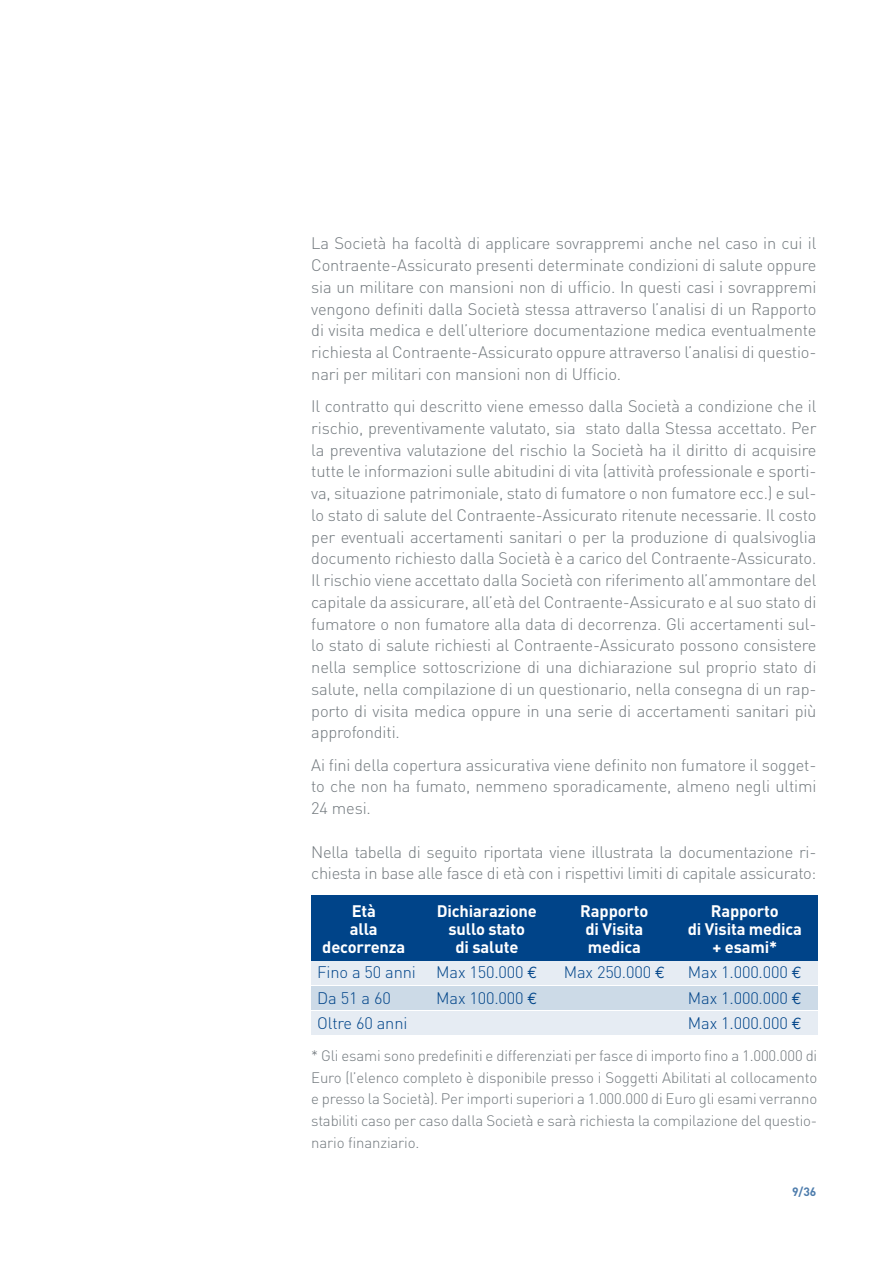
<style>
.page{position:relative;width:893px;height:1263px;background:#fff}
.page>*{position:absolute;margin:0;border:0;box-sizing:border-box;transform-origin:0 0}
.t1{font:300 16.5px/21.8px "DIN";letter-spacing:-.02em;color:#71787d;text-align:justify}
.t2{font:300 16.5px "DIN";letter-spacing:-.01em;color:#004489}
.t3{font:700 16.5px "DIN";letter-spacing:-.01em;color:#fff}
.t4{font:300 15px/21.8px "DIN";letter-spacing:-.01em;color:#71787d;text-align:justify}
.t5{font:700 12px "DIN";color:#4d7cac}
.s1{font-family:"Euro Mono Std";font-weight:400}
</style>
<div class="page">
<div style="left:311px;top:1011px;width:506px;height:24px;background:#e6ecf3"></div>
<div style="left:311px;top:986px;width:506px;height:24px;background:#ccdae7"></div>
<div style="left:311px;top:961px;width:506px;height:24px;background:#e6ecf3"></div>
<div style="left:311px;top:895px;width:506px;height:66px;background:#004489"></div>
<p class="t1" style="left:311px;top:232px;width:507px">La Società ha facoltà di applicare sovrappremi anche nel caso in cui il Contraente-Assicurato presenti determinate condizioni di salute oppure sia un militare con mansioni non di ufficio. In questi casi i sovrappremi vengono definiti dalla Società stessa attraverso l’analisi di un Rapporto di visita medica e dell’ulteriore documentazione medica eventualmente richiesta al Contraente-Assicurato oppure attraverso l’analisi di questio&shy;nari per militari con mansioni non di Ufficio.</p>
<p class="t1" style="left:311px;top:395px;width:507px">Il contratto qui descritto viene emesso dalla Società a condizione che il rischio, preventivamente valutato, sia stato dalla Stessa accettato. Per la preventiva valutazione del rischio la Società ha il diritto di acquisire tutte le informazioni sulle abitudini di vita (attività professionale e sporti&shy;va, situazione patrimoniale, stato di fumatore o non fumatore ecc.) e sul&shy;lo stato di salute del Contraente-Assicurato ritenute necessarie. Il costo per eventuali accertamenti sanitari o per la produzione di qualsivoglia documento richiesto dalla Società è a carico del Contraente-Assicurato.<br>Il rischio viene accettato dalla Società con riferimento all’ammontare del capitale da assicurare, all’età del Contraente-Assicurato e al suo stato di fumatore o non fumatore alla data di decorrenza. Gli accertamenti sul&shy;lo stato di salute richiesti al Contraente-Assicurato possono consistere nella semplice sottoscrizione di una dichiarazione sul proprio stato di salute, nella compilazione di un questionario, nella consegna di un rap&shy;porto di visita medica oppure in una serie di accertamenti sanitari più approfonditi.</p>
<p class="t1" style="left:311px;top:753px;width:507px">Ai fini della copertura assicurativa viene definito non fumatore il sogget&shy;to che non ha fumato, nemmeno sporadicamente, almeno negli ultimi 24 mesi.</p>
<p class="t1" style="left:311px;top:840px;width:507px">Nella tabella di seguito riportata viene illustrata la documentazione ri&shy;chiesta in base alle fasce di età con i rispettivi limiti di capitale assicurato:</p>
<p class="t3" style="left:352px;top:900px;width:26px">Età</p>
<p class="t3" style="left:437px;top:900px;width:102px">Dichiarazione</p>
<p class="t3" style="left:580px;top:900px;width:70px">Rapporto</p>
<p class="t3" style="left:711px;top:900px;width:70px">Rapporto</p>
<p class="t3" style="left:350px;top:918px;width:29px">alla</p>
<p class="t3" style="left:449px;top:918px;width:78px">sullo stato</p>
<p class="t3" style="left:585px;top:918px;width:59px">di Visita</p>
<p class="t3" style="left:688px;top:918px;width:116px">di Visita medica</p>
<p class="t3" style="left:322px;top:936px;width:85px">decorrenza</p>
<p class="t3" style="left:455px;top:936px;width:64px">di salute</p>
<p class="t3" style="left:588px;top:936px;width:55px">medica</p>
<p class="t3" style="left:712px;top:936px;width:66px">+ esami*</p>
<p class="t2" style="left:317px;top:962px;width:222px">Fino a 50 anni Max 150.000 <span class="s1">€</span></p>
<p class="t2" style="left:564px;top:962px;width:103px">Max 250.000 <span class="s1">€</span></p>
<p class="t2" style="left:688px;top:962px;width:115px">Max 1.000.000 <span class="s1">€</span></p>
<p class="t2" style="left:317px;top:988px;width:75px">Da 51 a 60</p>
<p class="t2" style="left:436px;top:988px;width:103px">Max 100.000 <span class="s1">€</span></p>
<p class="t2" style="left:688px;top:988px;width:115px">Max 1.000.000 <span class="s1">€</span></p>
<p class="t2" style="left:317px;top:1013px;width:92px">Oltre 60 anni</p>
<p class="t2" style="left:688px;top:1013px;width:115px">Max 1.000.000 <span class="s1">€</span></p>
<p class="t4" style="left:311px;top:1044px;width:508px">* Gli esami sono predefiniti e differenziati per fasce di importo fino a 1.000.000 di Euro (l’elenco completo è disponibile presso i Soggetti Abilitati al collocamento e presso la Società). Per importi superiori a 1.000.000 di Euro gli esami verranno stabiliti caso per caso dalla Società e sarà richiesta la compilazione del questio&shy;nario finanziario.</p>
<p class="t5" style="left:792px;top:1184px;width:26px">9/36</p>
</div>
